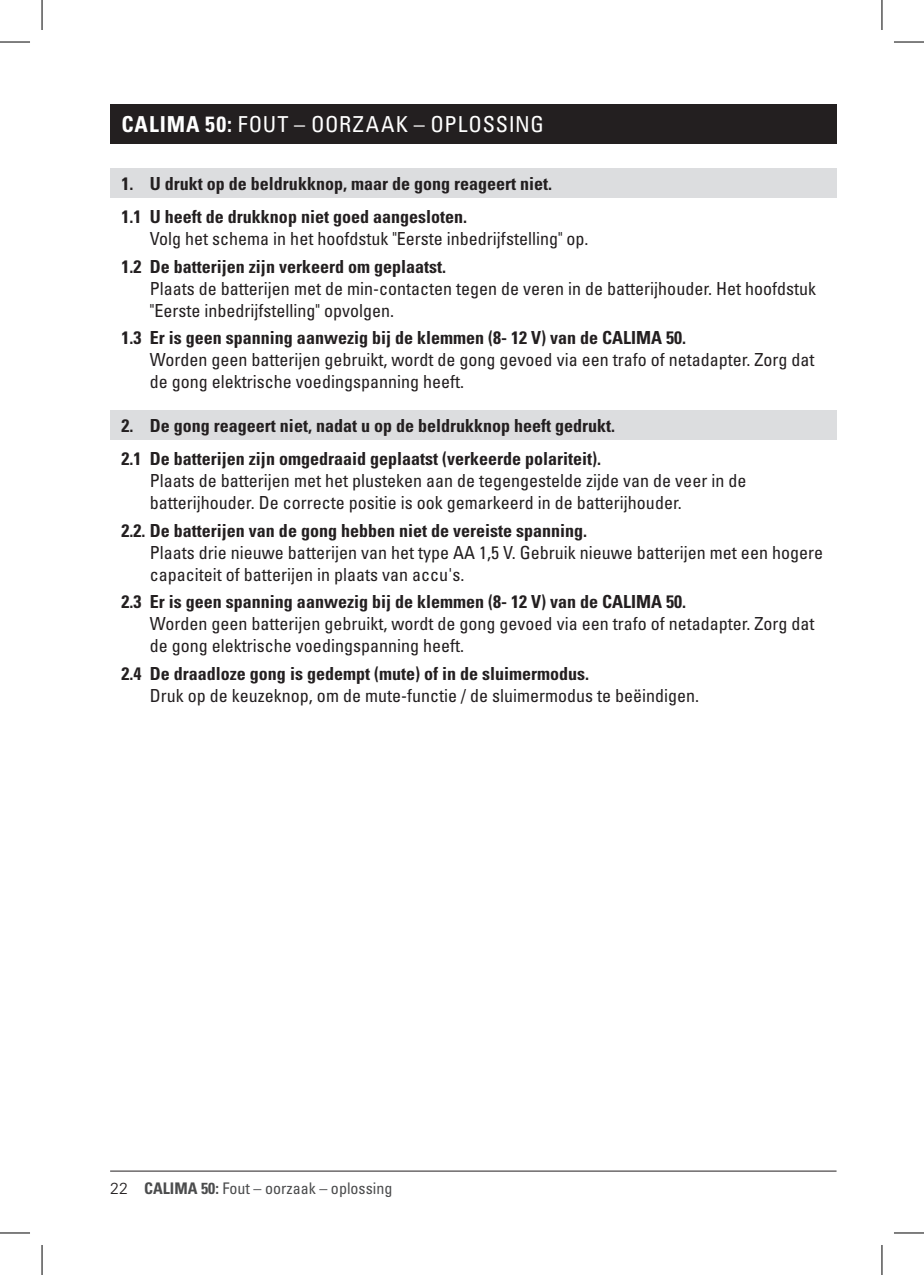
<style>
.page{position:relative;width:924px;height:1275px;background:#fff}
.page>*{position:absolute;margin:0;border:0;box-sizing:border-box;transform-origin:0 0}
.t1{font:condensed 22px "Univers LT Std";letter-spacing:.04em;color:#fff}
.t2{font:condensed 18px/22px "Univers LT Std";color:#231f20}
.t3{font:700 condensed 18px/33px "Univers LT Std";color:#231f20}
.t4{font:condensed 16px "Univers LT Std";color:#4b4c4d}
.s1{font-weight:700}
.s2{font-weight:300;font-stretch:normal;color:#231f20}
</style>
<div class="page">
<hr style="left:110px;top:1170px;width:726px;height:1px;background:#231f20">
<div style="left:110px;top:104px;width:726px;height:39px;background:#231f20"></div>
<div style="left:110px;top:168px;width:726px;height:30px;background:#dcdddf"></div>
<div style="left:110px;top:410px;width:726px;height:30px;background:#dcdddf"></div>
<hr style="left:0;top:42px;width:30px;height:1px;background:#000">
<hr style="left:893px;top:42px;width:30px;height:1px;background:#000">
<hr style="left:0;top:1232px;width:30px;height:1px;background:#000">
<hr style="left:893px;top:1232px;width:30px;height:1px;background:#000">
<hr style="left:42px;top:0;width:1px;height:30px;background:#000">
<hr style="left:42px;top:1245px;width:1px;height:30px;background:#000">
<hr style="left:881px;top:0;width:1px;height:30px;background:#000">
<hr style="left:881px;top:1245px;width:1px;height:30px;background:#000">
<p class="t1" style="left:121px;top:110px;width:424px"><span class="s1">CALIMA 50:</span> FOUT – OORZAAK – OPLOSSING</p>
<p class="t3" style="left:121px;top:167px;width:432px">1. U drukt op de beldrukknop, maar de gong reageert niet.<br>1.1 U heeft de drukknop niet goed aangesloten.</p>
<p class="t2" style="left:150px;top:227px;width:440px">Volg het schema in het hoofdstuk "Eerste inbedrijfstelling" op.</p>
<p class="t3" style="left:121px;top:249px;width:326px">1.2 De batterijen zijn verkeerd om geplaatst.</p>
<p class="t2" style="left:150px;top:277px;width:667px">Plaats de batterijen met de min-contacten tegen de veren in de batterijhouder. Het hoofdstuk "Eerste inbedrijfstelling" opvolgen.</p>
<p class="t3" style="left:121px;top:321px;width:566px">1.3 Er is geen spanning aanwezig bij de klemmen (8- 12 V) van de CALIMA 50.</p>
<p class="t2" style="left:150px;top:348px;width:666px">Worden geen batterijen gebruikt, wordt de gong gevoed via een trafo of netadapter. Zorg dat de gong elektrische voedingspanning heeft.</p>
<p class="t3" style="left:121px;top:409px;width:495px">2. De gong reageert niet, nadat u op de beldrukknop heeft gedrukt.<br>2.1 De batterijen zijn omgedraaid geplaatst (verkeerde polariteit).</p>
<p class="t2" style="left:150px;top:469px;width:597px">Plaats de batterijen met het plusteken aan de tegengestelde zijde van de veer in de batterijhouder. De correcte positie is ook gemarkeerd in de batterijhouder.</p>
<p class="t3" style="left:121px;top:513px;width:467px">2.2. De batterijen van de gong hebben niet de vereiste spanning.</p>
<p class="t2" style="left:150px;top:541px;width:674px">Plaats drie nieuwe batterijen van het type AA 1,5 V. Gebruik nieuwe batterijen met een hogere capaciteit of batterijen in plaats van accu's.</p>
<p class="t3" style="left:121px;top:585px;width:566px">2.3 Er is geen spanning aanwezig bij de klemmen (8- 12 V) van de CALIMA 50.</p>
<p class="t2" style="left:150px;top:612px;width:666px">Worden geen batterijen gebruikt, wordt de gong gevoed via een trafo of netadapter. Zorg dat de gong elektrische voedingspanning heeft.</p>
<p class="t3" style="left:121px;top:656px;width:469px">2.4 De draadloze gong is gedempt (mute) of in de sluimermodus.</p>
<p class="t2" style="left:150px;top:684px;width:550px">Druk op de keuzeknop, om de mute-functie / de sluimermodus te beëindigen.</p>
<p class="t4" style="left:110px;top:1177px;width:283px"><span class="s2">22</span> <span class="s1">CALIMA 50:</span> Fout – oorzaak – oplossing</p>
</div>
